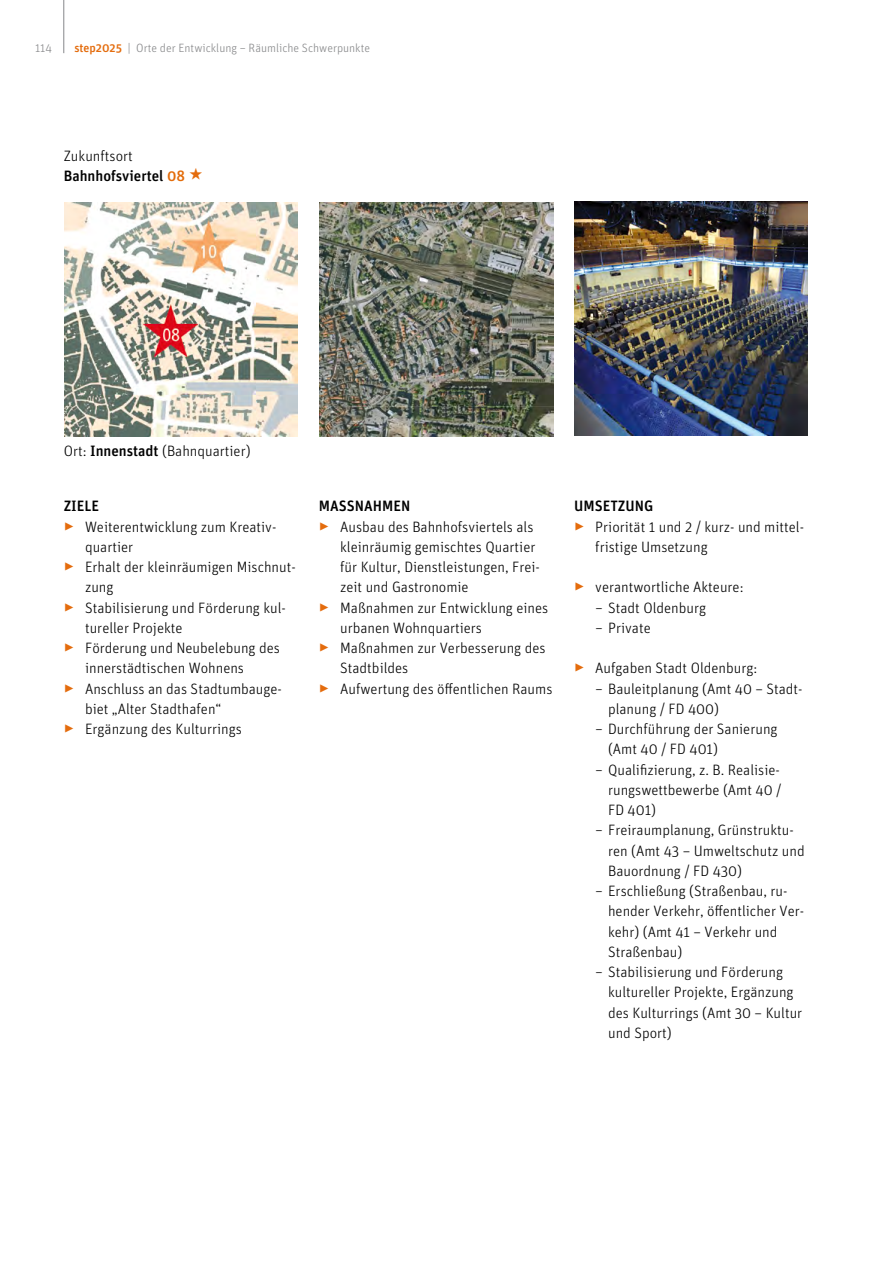
<style>
.page{position:relative;width:893px;height:1263px;background:#fff}
.page>*{position:absolute;margin:0;border:0;box-sizing:border-box;transform-origin:0 0}
.t1{font:300 15px/20.2px "Unit";color:#000}
.t2{font:500 15px/20.2px "Unit";color:#000}
.t3{font:300 12px "Unit";color:#87888a}
.s1{font-weight:500;color:#e46c0d}
.s2{font-weight:300}
.s3{color:#e36c0a}
.s4{font-weight:500}
.s5{color:#e46c0d}
</style>
<div class="page">
<hr style="left:63px;top:0;width:1px;height:53px;background:#87888a">
<img style="left:64px;top:202px;width:234px;height:234px">
<img style="left:574px;top:202px;width:234px;height:234px">
<img style="left:319px;top:202px;width:234px;height:234px">
<p class="t3" style="left:35px;top:41px;width:18px">114</p>
<p class="t3" style="left:74px;top:41px;width:297px"><span class="s1">step2025</span> | Orte der Entwicklung – Räumliche Schwerpunkte</p>
<p class="t2" style="left:64px;top:145px;width:123px"><span class="s2">Zukunftsort<br></span>Bahnhofsviertel <span class="s3">08</span></p>
<p class="t1" style="left:64px;top:441px;width:188px">Ort: <span class="s4">Innenstadt</span> (Bahnquartier)</p>
<p class="t2" style="left:64px;top:496px;width:37px">Ziele</p>
<p class="t1" style="left:85px;top:516px;width:193px;text-indent:-21px"><span class="s5">✓</span> Weiterentwicklung zum Kreativ&shy;quartier</p>
<p class="t1" style="left:85px;top:557px;width:212px;text-indent:-21px"><span class="s5">✓</span> Erhalt der kleinräumigen Mischnut&shy;zung</p>
<p class="t1" style="left:85px;top:597px;width:202px;text-indent:-21px"><span class="s5">✓</span> Stabilisierung und Förderung kul&shy;tureller Projekte</p>
<p class="t1" style="left:85px;top:638px;width:196px;text-indent:-21px"><span class="s5">✓</span> Förderung und Neubelebung des innerstädtischen Wohnens</p>
<p class="t1" style="left:85px;top:678px;width:198px;text-indent:-21px"><span class="s5">✓</span> Anschluss an das Stadtumbauge&shy;biet „Alter Stadthafen“</p>
<p class="t1" style="left:64px;top:719px;width:180px"><span class="s5">✓</span> Ergänzung des Kulturrings</p>
<p class="t2" style="left:319px;top:496px;width:93px">MaSSnahmen</p>
<p class="t1" style="left:340px;top:516px;width:201px;text-indent:-21px"><span class="s5">✓</span> Ausbau des Bahnhofsviertels als kleinräumig gemischtes Quartier für Kultur, Dienstleistungen, Frei&shy;zeit und Gastronomie</p>
<p class="t1" style="left:340px;top:597px;width:210px;text-indent:-21px"><span class="s5">✓</span> Maßnahmen zur Entwicklung eines urbanen Wohnquartiers</p>
<p class="t1" style="left:340px;top:638px;width:207px;text-indent:-21px"><span class="s5">✓</span> Maßnahmen zur Verbesserung des<br>Stadtbildes</p>
<p class="t1" style="left:319px;top:678px;width:235px"><span class="s5">✓</span> Aufwertung des öffentlichen Raums</p>
<p class="t2" style="left:574px;top:496px;width:81px">U msetzung</p>
<p class="t1" style="left:595px;top:516px;width:210px;text-indent:-21px"><span class="s5">✓</span> Priorität 1 und 2 / kurz- und mittel&shy;fristige Umsetzung</p>
<p class="t1" style="left:595px;top:577px;width:150px;text-indent:-21px"><span class="s5">✓</span> verantwortliche Akteure: − Stadt Oldenburg<br>− Private</p>
<p class="t1" style="left:574px;top:658px;width:185px"><span class="s5">✓</span> Aufgaben Stadt Oldenburg:</p>
<p class="t1" style="left:595px;top:678px;width:209px">− Bauleitplanung (Amt 40 – Stadt-</p>
<p class="t1" style="left:608px;top:698px;width:113px">planung / FD 400)</p>
<p class="t1" style="left:595px;top:719px;width:184px">− Durchführung der Sanierung</p>
<p class="t1" style="left:608px;top:739px;width:111px">(Amt 40 / FD 401)</p>
<p class="t1" style="left:595px;top:759px;width:186px">− Qualifizierung, z. B. Realisie-</p>
<p class="t1" style="left:608px;top:779px;width:175px">rungswettbewerbe (Amt 40 /</p>
<p class="t1" style="left:608px;top:800px;width:50px">FD 401)</p>
<p class="t1" style="left:595px;top:820px;width:200px">− Freiraumplanung, Grünstruktu-</p>
<p class="t1" style="left:608px;top:840px;width:198px">ren (Amt 43 – Umweltschutz und</p>
<p class="t1" style="left:608px;top:860px;width:136px">Bauordnung / FD 430)</p>
<p class="t1" style="left:595px;top:881px;width:194px">− Erschließung (Straßenbau, ru-</p>
<p class="t1" style="left:608px;top:901px;width:198px">hender Verkehr, öffentlicher Ver-</p>
<p class="t1" style="left:608px;top:921px;width:171px">kehr) (Amt 41 – Verkehr und</p>
<p class="t1" style="left:608px;top:941px;width:76px">Straßenbau)</p>
<p class="t1" style="left:595px;top:962px;width:189px">− Stabilisierung und Förderung</p>
<p class="t1" style="left:608px;top:982px;width:187px">kultureller Projekte, Ergänzung</p>
<p class="t1" style="left:608px;top:1002px;width:196px">des Kulturrings (Amt 30 – Kultur</p>
<p class="t1" style="left:608px;top:1022px;width:65px">und Sport)</p>
</div>
